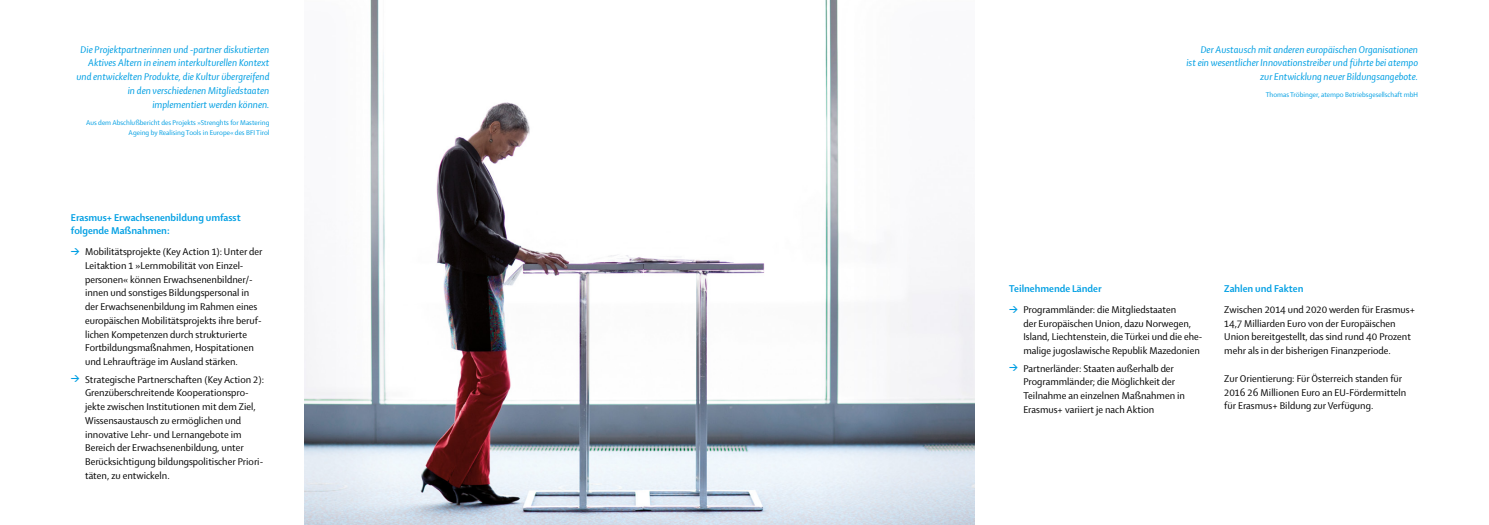
<style>
.page{position:relative;width:1489px;height:525px;background:#fff}
.page>*{position:absolute;margin:0;border:0;box-sizing:border-box;transform-origin:0 0}
.t1{font:10.62px/13.8px "Shaker 2";color:#000}
.t2{font:italic 10.62px/13.8px "Shaker 2";color:#009fe3;text-align:right}
.t3{font:700 10.62px/12.8px "Shaker 2";color:#009fe3}
.t4{font:7.5px/10px "Shaker 2";color:#009fe3;text-align:right}
.s1{font-family:"DIN";font-weight:700;font-size:8.75px;color:#009fe3}
.s2{font-weight:700;color:#009fe3}
</style>
<div class="page">
<img style="left:305px;top:0;width:669px;height:524px">
<p class="t2" style="left:76px;top:42px;width:194px">Die Projektpartnerinnen und -partner diskutierten Aktives Altern in einem interkulturellen Kontext und entwickelten Produkte, die Kultur übergreifend in den verschiedenen Mitgliedstaaten implementiert werden können.</p>
<p class="t4" style="left:86px;top:117px;width:185px">Aus dem Abschlußbericht des Projekts »Strenghts for Mastering<br>Ageing by Realising Tools in Europe« des BFI Tirol</p>
<p class="t3" style="left:71px;top:211px;width:171px">Erasmus+ Erwachsenenbildung umfasst folgende Maßnahmen:</p>
<p class="t1" style="left:85px;top:244px;width:179px;text-indent:-14px"><span class="s1">&gt;</span> Mobilitätsprojekte (Key Action 1): Unter der Leitaktion 1 »Lernmobilität von Einzel&shy;personen« können Erwachsenenbildner/- innen und sonstiges Bildungspersonal in der Erwachsenenbildung im Rahmen eines europäischen Mobilitätsprojekts ihre beruf&shy;lichen Kompetenzen durch strukturierte Fortbildungsmaßnahmen, Hospitationen und Lehraufträge im Ausland stärken.</p>
<p class="t1" style="left:85px;top:371px;width:180px;text-indent:-14px"><span class="s1">&gt;</span> Strategische Partnerschaften (Key Action 2):<br>Grenzüberschreitende Kooperationspro&shy;jekte zwischen Institutionen mit dem Ziel, Wissensaustausch zu ermöglichen und innovative Lehr- und Lernangebote im Bereich der Erwachsenenbildung, unter Berücksichtigung bildungspolitischer Priori&shy;täten, zu entwickeln.</p>
<p class="t2" style="left:1186px;top:42px;width:233px">Der Austausch mit anderen europäischen Organisationen<br>ist ein wesentlicher Innovationstreiber und führte bei atempo zur Entwicklung neuer Bildungsangebote.</p>
<p class="t4" style="left:1265px;top:89px;width:154px">Thomas Tröbinger, atempo Betriebsgesellschaft mbH</p>
<p class="t1" style="left:1009px;top:277px;width:169px;line-height:20.9px"><span class="s2">Teilnehmende Länder<br></span><span class="s1">&gt;</span> Programmländer: die Mitgliedstaaten</p>
<p class="t1" style="left:1023px;top:316px;width:181px">der Europäischen Union, dazu Norwegen,<br>Island, Liechtenstein, die Türkei und die ehe&shy;malige jugoslawische Republik Mazedonien</p>
<p class="t1" style="left:1023px;top:360px;width:163px;text-indent:-14px"><span class="s1">&gt;</span> Partnerländer: Staaten außerhalb der Programmländer; die Möglichkeit der Teilnahme an einzelnen Maßnahmen in Erasmus+ variiert je nach Aktion</p>
<p class="t3" style="left:1224px;top:281px;width:81px">Zahlen und Fakten</p>
<p class="t1" style="left:1224px;top:302px;width:192px">Zwischen 2014 und 2020 werden für Erasmus+ 14,7 Milliarden Euro von der Europäischen Union bereitgestellt, das sind rund 40 Prozent mehr als in der bisherigen Finanzperiode.</p>
<p class="t1" style="left:1224px;top:371px;width:183px">Zur Orientierung: Für Österreich standen für<br>2016 26 Millionen Euro an EU-Fördermitteln für Erasmus+ Bildung zur Verfügung.</p>
</div>
